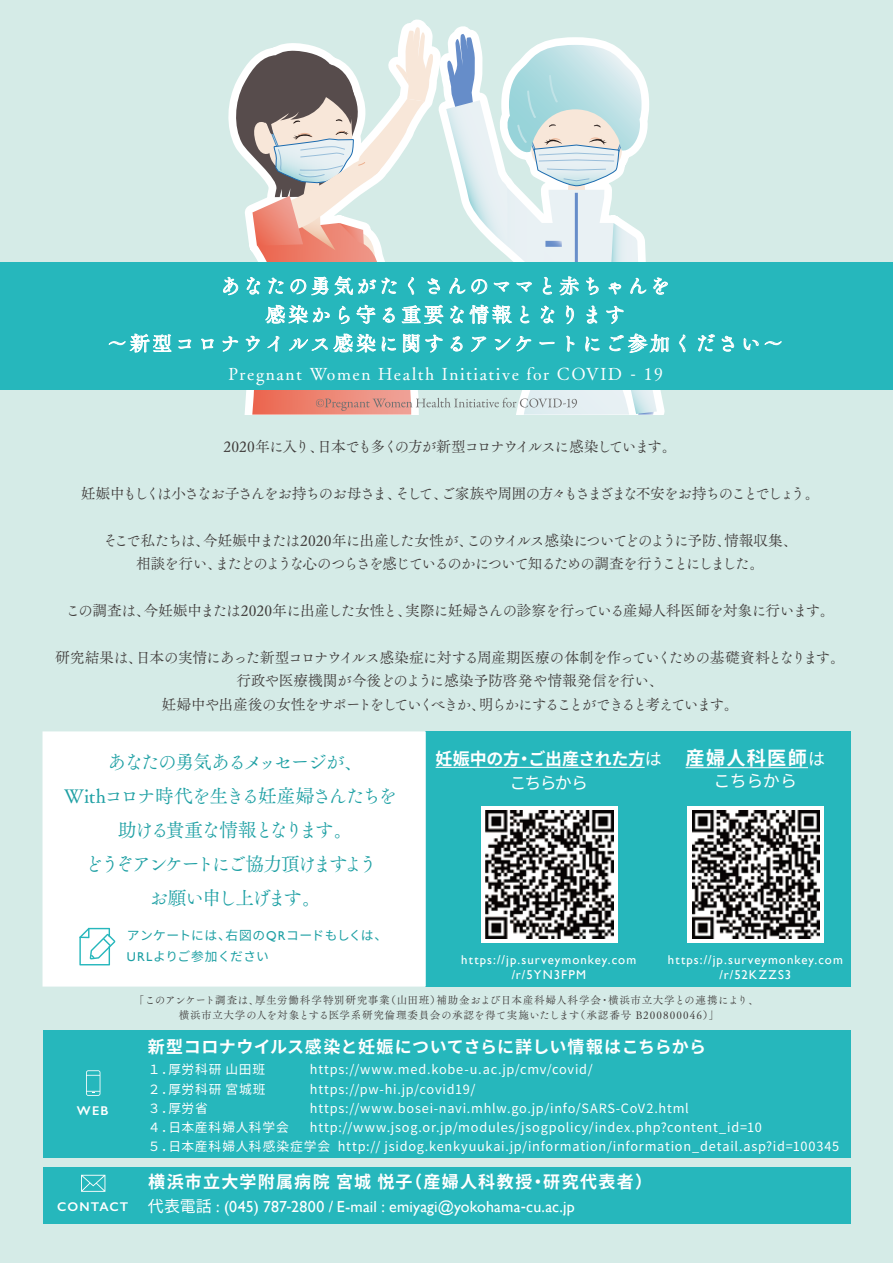
<style>
.page{position:relative;width:893px;height:1263px;background:#d5ebe7}
.page>*{position:absolute;margin:0;border:0;box-sizing:border-box;transform-origin:0 0}
.t1{font:20.25px/28.7px "Tsuku Old Min Pro R";letter-spacing:.12em;color:#fff;text-align:center}
.t2{font:19.2px/34px "Tsuku Old Min Pro R";letter-spacing:-.125em;color:#1ea0a4;text-align:center}
.t3{font:700 19.2px "Noto Sans JP";letter-spacing:.07em;color:#fff}
.t4{font:16.95px "Tsuku Old Min Pro R";letter-spacing:.09em;color:#fff}
.t5{font:700 16.95px "Noto Sans JP";letter-spacing:.03em;color:#fff}
.t6{font:700 16.95px "Noto Sans JP";letter-spacing:.075em;color:#fff}
.t7{font:700 16.95px/24.5px "Noto Sans JP";letter-spacing:-.015em;color:#fff;text-align:center}
.t8{font:16.95px "Noto Sans JP";letter-spacing:-.035em;color:#fff}
.t9{font:15.9px "Gill Sans";letter-spacing:.005em;color:#fff}
.t10{font:14.85px/23.4px "Tsuku Old Min Pro R";letter-spacing:-.07em;color:#3e3a39;text-align:center}
.t11{font:14.85px/23.4px "Tsuku Old Min Pro R";letter-spacing:-.09em;color:#3e3a39;text-align:center}
.t12{font:14.85px "Tsuku Old Min Pro R";letter-spacing:-.11em;color:#3e3a39}
.t13{font:14.85px "Tsuku Old Min Pro R";letter-spacing:-.06em;color:#3e3a39}
.t14{font:12.75px/19.2px "Noto Sans JP";letter-spacing:.06em;color:#fff}
.t15{font:12.75px/14.9px "Gill Sans";letter-spacing:.085em;color:#fff;text-align:center}
.t16{font:12.75px/21.3px "Noto Sans JP";letter-spacing:.015em;color:#1ea0a4}
.t17{font:600 12.75px "Gill Sans";letter-spacing:.085em;color:#fff}
.t18{font:10.65px/14.9px "Tsuku Old Min Pro R";letter-spacing:.055em;color:#3e3a39;text-align:center}
.s1{font-family:"Gill Sans"}
.s2{font-weight:400}
.s3{font-weight:400;font-size:16.95px}
.s4{font-family:"Noto Sans JP"}
</style>
<div class="page">
<div style="left:426px;top:731px;width:424px;height:255px;background:#26b7bc"></div>
<div style="left:43px;top:1030px;width:807px;height:128px;background:#26b7bc"></div>
<div style="left:43px;top:1166px;width:807px;height:57px;background:#26b7bc"></div>
<svg style="left:81px;top:1175px;width:24px;height:17px"></svg>
<div style="left:0;top:262px;width:893px;height:128px;background:#26b7bc"></div>
<svg style="left:109px;top:333px;width:62px;height:20px"></svg>
<svg style="left:178px;top:339px;width:13px;height:10px"></svg>
<svg style="left:201px;top:339px;width:13px;height:10px"></svg>
<svg style="left:223px;top:19px;width:446px;height:396px"></svg>
<svg style="left:679px;top:334px;width:6px;height:18px"></svg>
<svg style="left:698px;top:335px;width:17px;height:16px"></svg>
<svg style="left:722px;top:336px;width:12px;height:16px"></svg>
<svg style="left:744px;top:338px;width:15px;height:12px"></svg>
<svg style="left:765px;top:341px;width:17px;height:4px"></svg>
<svg style="left:86px;top:1070px;width:14px;height:26px"></svg>
<hr style="left:686px;top:767px;width:122px;height:1px;background:#fff">
<div style="left:688px;top:806px;width:136px;height:136px;background:#fff"></div>
<img style="left:692px;top:810px;width:128px;height:128px">
<hr style="left:436px;top:767px;width:209px;height:1px;background:#fff">
<div style="left:481px;top:806px;width:136px;height:136px;background:#fff"></div>
<img style="left:485px;top:810px;width:128px;height:128px">
<div style="left:43px;top:731px;width:383px;height:255px;background:#fff"></div>
<svg style="left:79px;top:928px;width:36px;height:37px"></svg>
<h1 class="t1" style="left:107px;top:272px;width:677px">あなたの勇気がたくさんのママと赤ちゃんを<br>感染から守る重要な情報となります<br>～新型コロナウイルス感染に関するアンケートにご参加ください～</h1>
<h3 class="t4" style="left:228px;top:361px;width:436px">Pregnant Women Health Initiative for COVID - 19</h3>
<p class="t12" style="left:223px;top:436px;width:455px">2020年に入り、日本でも多くの方が新型コロナウイルスに感染しています。</p>
<p class="t12" style="left:81px;top:482px;width:741px">妊娠中もしくは小さなお子さんをお持ちのお母さま、そして、ご家族や周囲の方々もさまざまな不安をお持ちのことでしょう。</p>
<p class="t11" style="left:103px;top:529px;width:697px">そこで私たちは、今妊娠中または2020年に出産した女性が、このウイルス感染についてどのように予防、情報収集、相談を行い、またどのような心のつらさを感じているのかについて知るための調査を行うことにしました。</p>
<p class="t13" style="left:66px;top:599px;width:771px">この調査は、今妊娠中または2020年に出産した女性と、実際に妊婦さんの診察を行っている産婦人科医師を対象に行います。</p>
<p class="t10" style="left:55px;top:646px;width:792px">研究結果は、日本の実情にあった新型コロナウイルス感染症に対する周産期医療の体制を作っていくための基礎資料となります。行政や医療機関が今後どのように感染予防啓発や情報発信を行い、<br>妊婦中や出産後の女性をサポートをしていくべきか、明らかにすることができると考えています。</p>
<h2 class="t2" style="left:64px;top:745px;width:335px">あなたの勇気あるメッセージが、<br>Withコロナ時代を生きる妊産婦さんたちを助ける貴重な情報となります。<br>どうぞアンケートにご協力頂けますよう<br>お願い申し上げます。</h2>
<p class="t16" style="left:127px;top:925px;width:262px">アンケートには、右図の<span class="s1">QR</span>コードもしくは、<br><span class="s1">URL</span>よりご参加ください</p>
<h3 class="t7" style="left:436px;top:747px;width:228px">妊娠中の方・ご出産された方<span class="s2">はこちらから</span></h3>
<h2 class="t3" style="left:686px;top:747px;width:141px">産婦人科医師<span class="s3">は</span></h2>
<h3 class="t8" style="left:714px;top:772px;width:85px">こちらから</h3>
<p class="t15" style="left:461px;top:952px;width:176px">https://jp.surveymonkey.com /r/5YN3FPM</p>
<p class="t15" style="left:668px;top:952px;width:176px">https://jp.surveymonkey.com /r/52KZZS3</p>
<p class="t18" style="left:134px;top:993px;width:627px">「このアンケート調査は、厚生労働科学特別研究事業（山田班）補助金および日本産科婦人科学会・横浜市立大学との連携により、横浜市立大学の人を対象とする医学系研究倫理委員会の承認を得て実施いたします（承認番号 B200800046）」</p>
<p class="t17" style="left:77px;top:1103px;width:33px">WEB</p>
<p class="t17" style="left:57px;top:1199px;width:72px">CONTACT</p>
<h3 class="t5" style="left:148px;top:1037px;width:560px">新型コロナウイルス感染と妊娠についてさらに詳しい情報はこちらから</h3>
<p class="t14" style="left:148px;top:1060px;width:119px">１．厚労科研 山田班</p>
<p class="t14" style="left:310px;top:1060px;width:284px">https://www.med.kobe-u.ac.jp/cmv/covid/</p>
<p class="t14" style="left:148px;top:1079px;width:119px">２．厚労科研 宮城班</p>
<p class="t14" style="left:310px;top:1079px;width:167px">https://pw-hi.jp/covid19/</p>
<p class="t14" style="left:148px;top:1099px;width:75px">３．厚労省　</p>
<p class="t14" style="left:310px;top:1099px;width:380px">https://www.bosei-navi.mhlw.go.jp/info/SARS-CoV2.html</p>
<p class="t14" style="left:148px;top:1118px;width:142px">４．日本産科婦人科学会</p>
<p class="t14" style="left:148px;top:1118px;width:615px;text-indent:162px">http://www.jsog.or.jp/modules/jsogpolicy/index.php?content_id=10<br>５．日本産科婦人科感染症学会</p>
<p class="t14" style="left:338px;top:1137px;width:503px">http:// jsidog.kenkyuukai.jp/information/information_detail.asp?id=100345</p>
<h3 class="t6" style="left:148px;top:1172px;width:505px">横浜市立大学附属病院 宮城 悦子（産婦人科教授・研究代表者）</h3>
<p class="t9" style="left:148px;top:1197px;width:428px"><span class="s4">代表電話</span> : (045) 787-2800 / E-mail : emiyagi@yokohama-cu.ac.jp</p>
</div>
